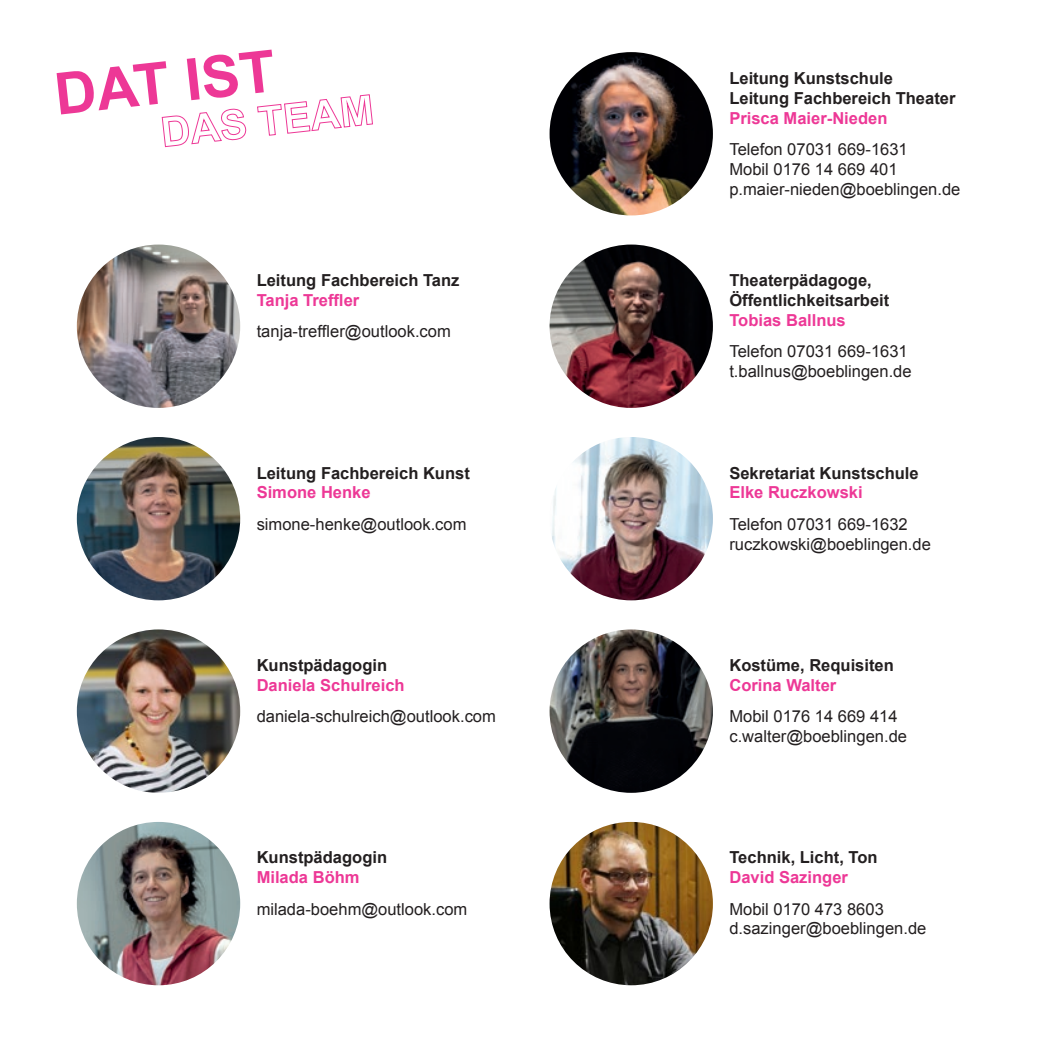
<style>
.page{position:relative;width:1042px;height:1042px;background:#fff}
.page>*{position:absolute;margin:0;border:0;box-sizing:border-box;transform-origin:0 0}
.Einf__Abs{font:700 58.1px "Arial";color:#ed3896}
.Einf__Abs-2{font:16.45px/31.2px "Arial";color:#231f20}
.Einf__Abs-3{font:700 16.45px/19.8px "Arial";color:#231f20}
.s1{font-weight:700;color:#ed3896}
</style>
<div class="page">
<svg style="left:161px;top:108px;width:86px;height:40px"></svg>
<svg style="left:257px;top:94px;width:116px;height:42px"></svg>
<img style="left:549px;top:52px;width:164px;height:163px;border-radius:82px">
<img style="left:77px;top:437px;width:163px;height:163px;border-radius:82px">
<img style="left:549px;top:437px;width:164px;height:163px;border-radius:82px">
<img style="left:549px;top:244px;width:164px;height:164px;border-radius:82px">
<img style="left:77px;top:244px;width:163px;height:164px;border-radius:82px">
<img style="left:549px;top:629px;width:164px;height:164px;border-radius:82px">
<img style="left:77px;top:629px;width:163px;height:164px;border-radius:82px">
<img style="left:77px;top:822px;width:163px;height:163px;border-radius:82px">
<img style="left:549px;top:822px;width:164px;height:163px;border-radius:82px">
<p class="Einf__Abs" style="left:51px;top:56px;width:223px;rotate:-6deg">DAT IST</p>
<p class="Einf__Abs-3" style="left:257px;top:271px;width:204px">Leitung Fachbereich Tanz</p>
<p class="Einf__Abs-2" style="left:257px;top:285px;width:196px"><span class="s1">Tanja Treffler </span>tanja-treffler@outlook.com</p>
<p class="Einf__Abs-3" style="left:257px;top:463px;width:215px">Leitung Fachbereich Kunst</p>
<p class="Einf__Abs-2" style="left:257px;top:477px;width:211px"><span class="s1">Simone Henke </span>simone-henke@outlook.com</p>
<p class="Einf__Abs-3" style="left:257px;top:656px;width:132px">Kunstpädagogin</p>
<p class="Einf__Abs-2" style="left:257px;top:670px;width:241px"><span class="s1">Daniela Schulreich </span>daniela-schulreich@outlook.com</p>
<p class="Einf__Abs-3" style="left:257px;top:848px;width:132px">Kunstpädagogin</p>
<p class="Einf__Abs-2" style="left:257px;top:862px;width:212px"><span class="s1">Milada Böhm </span>milada-boehm@outlook.com</p>
<p class="Einf__Abs-3" style="left:729px;top:69px;width:165px">Leitung Kunstschule</p>
<p class="Einf__Abs-3" style="left:729px;top:89px;width:228px">Leitung Fachbereich Theater</p>
<p class="Einf__Abs-2" style="left:729px;top:103px;width:180px"><span class="s1">Prisca Maier-Nieden<br></span>Telefon 07031 669-1631</p>
<p class="Einf__Abs-2" style="left:729px;top:160px;width:232px;line-height:19.8px">Mobil 0176 14 669 401 p.maier-nieden@boeblingen.de</p>
<p class="Einf__Abs-3" style="left:729px;top:271px;width:161px">Theaterpädagoge,<br>Öffentlichkeitsarbeit</p>
<p class="Einf__Abs-2" style="left:729px;top:304px;width:180px"><span class="s1">Tobias Ballnus<br></span>Telefon 07031 669-1631</p>
<p class="Einf__Abs-2" style="left:729px;top:356px;width:184px">t.ballnus@boeblingen.de</p>
<p class="Einf__Abs-3" style="left:729px;top:463px;width:191px">Sekretariat Kunstschule</p>
<p class="Einf__Abs-2" style="left:729px;top:477px;width:180px"><span class="s1">Elke Ruczkowski<br></span>Telefon 07031 669-1632</p>
<p class="Einf__Abs-2" style="left:729px;top:528px;width:203px">ruczkowski@boeblingen.de</p>
<p class="Einf__Abs-3" style="left:729px;top:656px;width:166px">Kostüme, Requisiten</p>
<p class="Einf__Abs-2" style="left:729px;top:670px;width:170px"><span class="s1">Corina Walter<br></span>Mobil 0176 14 669 414</p>
<p class="Einf__Abs-2" style="left:729px;top:721px;width:179px">c.walter@boeblingen.de</p>
<p class="Einf__Abs-3" style="left:729px;top:848px;width:150px">Technik, Licht, Ton</p>
<p class="Einf__Abs-2" style="left:729px;top:862px;width:156px"><span class="s1">David Sazinger<br></span>Mobil 0170 473 8603</p>
<p class="Einf__Abs-2" style="left:729px;top:913px;width:198px">d.sazinger@boeblingen.de</p>
</div>
